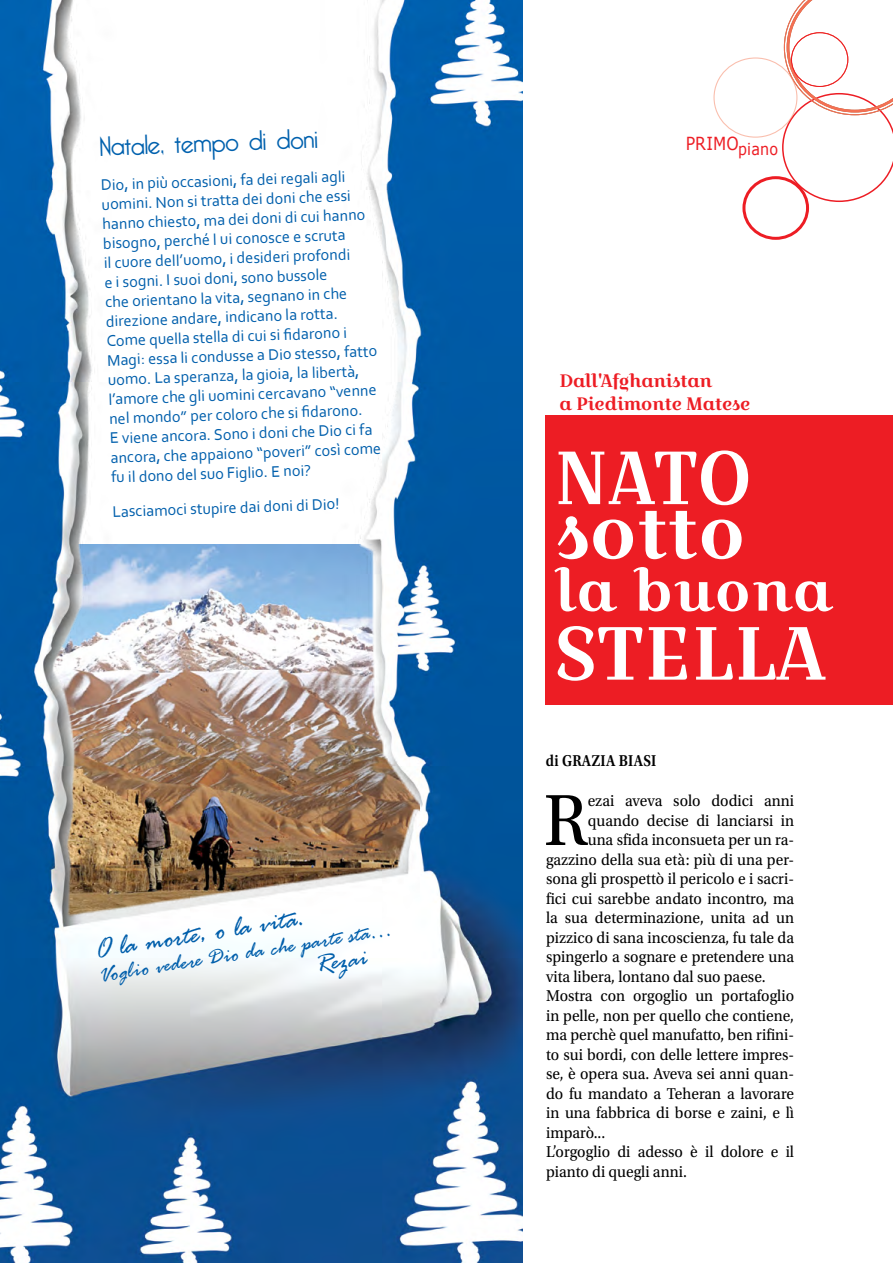
<style>
.page{position:relative;width:893px;height:1263px;background:#fff}
.page>*{position:absolute;margin:0;border:0;box-sizing:border-box;transform-origin:0 0}
.t1{font:76.2px "Utopia Std";color:#000;scale:.94 1}
.t2{font:75px/54px "Croissant One";letter-spacing:-.02em;color:#fff;scale:.94 1}
.t3{font:75px "Croissant One";color:#fff}
.t4{font:57px "Croissant One";color:#fff}
.t5{font:30px "Rage Italic Let Plain";color:#005eab;scale:.94 1}
.t6{font:300 27px "Bellerose";color:#0061ae}
.t7{font:27px "Rage Italic Let Plain";color:#005eab}
.t8{font:24px "Rage Italic Let Plain";color:#005eab;scale:.94 1}
.t9{font:18px/22.5px "Croissant One";letter-spacing:-.03em;color:#ed1d24}
.t10{font:18px "Verdana";letter-spacing:.01em;color:#ed1d24;scale:.87 1}
.t11{font:16.5px "Utopia Std";color:#000;scale:.94 1}
.t12{font:600 16.5px "Utopia Std";letter-spacing:.02em;color:#000;scale:.87 1}
.t13{font:16.5px "Verdana";color:#ed1d24;scale:.87 1}
.t14{font:16.2px/19.5px "Corbel";color:#005fac}
.s1{font-size:43.65px}
</style>
<div class="page">
<div style="left:742px;top:176px;width:67px;height:64px;border:3px solid #ed1d24;border-radius:50%"></div>
<svg style="left:782px;top:0;width:111px;height:202px"></svg>
<div style="left:791px;top:32px;width:57px;height:55px;border:1px solid #ed1d24;border-radius:50%"></div>
<div style="left:713px;top:57px;width:84px;height:81px;border:1px solid #f68d6f;border-radius:50%"></div>
<img style="left:0;top:0;width:522px;height:1263px">
<div style="left:546px;top:415px;width:347px;height:290px;background:#ed1d24"></div>
<h3 class="t6" style="left:99px;top:131px;width:220px;rotate:-2deg">Natale<span class="s1">,</span> tempo di doni</h3>
<p class="t14" style="left:101px;top:175px;width:272px;rotate:-2deg">Dio, in più occasioni, fa dei regali agli uomini. Non si tratta dei doni che essi hanno chiesto, ma dei doni di cui hanno bisogno, perché l ui conosce e scruta<br>il cuore dell’uomo, i desideri profondi<br>e i sogni. I suoi doni, sono bussole<br>che orientano la vita, segnano in che direzione andare, indicano la rotta.<br>Come quella stella di cui si fi darono i Magi: essa li condusse a Dio stesso, fatto uomo. La speranza, la gioia, la libertà, l’amore che gli uomini cercavano “venne nel mondo” per coloro che si fi darono.<br>E viene ancora. Sono i doni che Dio ci fa ancora, che appaiono “poveri” così come fu il dono del suo Figlio. E noi?</p>
<p class="t14" style="left:112px;top:501px;width:229px;rotate:-2deg">Lasciamoci stupire dai doni di Dio!</p>
<h3 class="t5" style="left:93px;top:936px;width:226px;rotate:-9deg">O la morte, o la vita.</h3>
<h3 class="t8" style="left:98px;top:965px;width:317px;rotate:-9deg">Voglio vedere Dio da che parte sta…</h3>
<h3 class="t7" style="left:315px;top:952px;width:53px;rotate:-9deg">Rezai</h3>
<p class="t10" style="left:686px;top:131px;width:63px">PRIMO</p>
<p class="t13" style="left:738px;top:138px;width:47px">PIANO</p>
<p class="t9" style="left:559px;top:369px;width:193px">Dall'Afghanistan<br>a Piedimonte Matese</p>
<h2 class="t2" style="left:554px;top:450px;width:211px">NATO sotto</h2>
<h3 class="t4" style="left:554px;top:550px;width:279px">la buona</h3>
<h2 class="t3" style="left:554px;top:599px;width:273px">STELLA</h2>
<p class="t12" style="left:546px;top:752px;width:129px">di GRAZIA BIASI</p>
<h1 class="t1" style="left:544px;top:779px;width:48px">R</h1>
<p class="t11" style="left:588px;top:792px;width:221px">ezai aveva solo dodici anni</p>
<p class="t11" style="left:588px;top:811px;width:221px">quando decise di lanciarsi in</p>
<p class="t11" style="left:588px;top:831px;width:221px">una sfida inconsueta per un ra-</p>
<p class="t11" style="left:546px;top:850px;width:265px">gazzino della sua età: più di una per-</p>
<p class="t11" style="left:546px;top:870px;width:265px">sona gli prospettò il pericolo e i sacri-</p>
<p class="t11" style="left:546px;top:889px;width:265px">fici cui sarebbe andato incontro, ma</p>
<p class="t11" style="left:546px;top:909px;width:265px">la sua determinazione, unita ad un</p>
<p class="t11" style="left:546px;top:928px;width:265px">pizzico di sana incoscienza, fu tale da</p>
<p class="t11" style="left:546px;top:948px;width:265px">spingerlo a sognare e pretendere una</p>
<p class="t11" style="left:546px;top:967px;width:235px">vita libera, lontano dal suo paese.</p>
<p class="t11" style="left:546px;top:987px;width:265px">Mostra con orgoglio un portafoglio</p>
<p class="t11" style="left:546px;top:1006px;width:265px">in pelle, non per quello che contiene,</p>
<p class="t11" style="left:546px;top:1026px;width:265px">ma perchè quel manufatto, ben rifini-</p>
<p class="t11" style="left:546px;top:1045px;width:265px">to sui bordi, con delle lettere impres-</p>
<p class="t11" style="left:546px;top:1065px;width:265px">se, è opera sua. Aveva sei anni quan-</p>
<p class="t11" style="left:546px;top:1084px;width:265px">do fu mandato a Teheran a lavorare</p>
<p class="t11" style="left:546px;top:1104px;width:265px">in una fabbrica di borse e zaini, e lì</p>
<p class="t11" style="left:546px;top:1123px;width:64px">imparò...</p>
<p class="t11" style="left:546px;top:1143px;width:265px">L’orgoglio di adesso è il dolore e il</p>
<p class="t11" style="left:546px;top:1162px;width:151px">pianto di quegli anni.</p>
</div>
